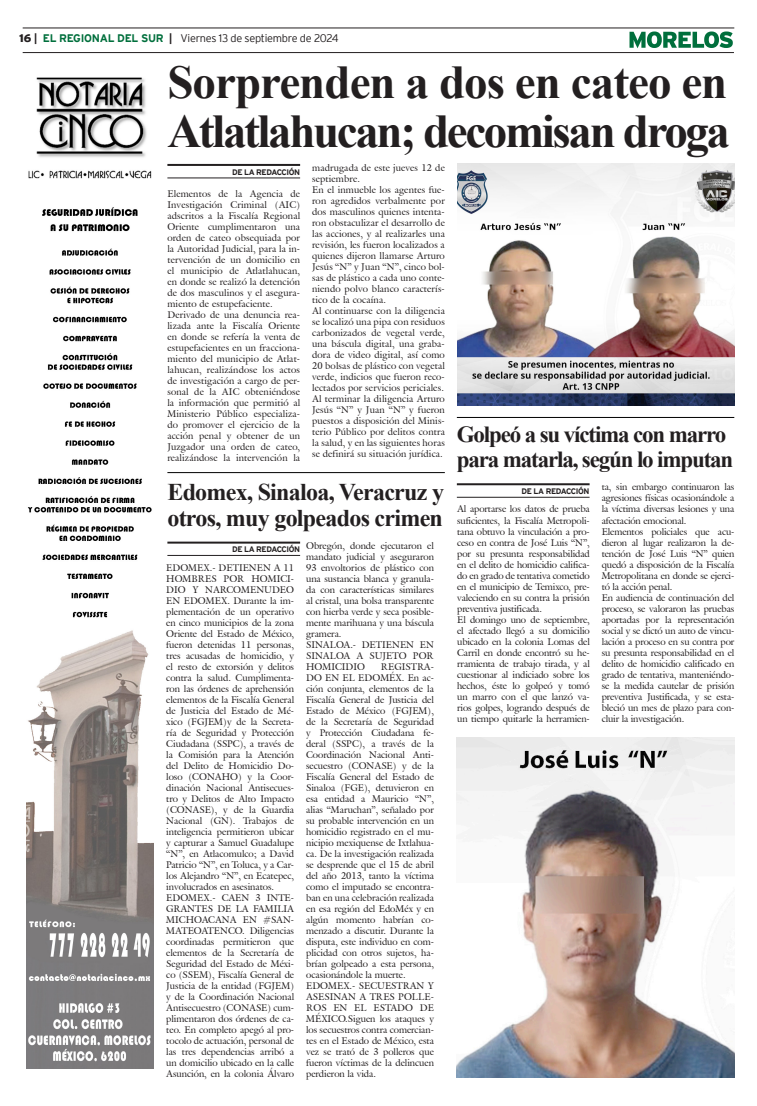
<style>
.page{position:relative;width:757px;height:1106px;background:#fff}
.page>*{position:absolute;margin:0;border:0;box-sizing:border-box;transform-origin:0 0}
.Cabeza_01{font:700 47px "Times New Roman";letter-spacing:-.05em;color:#231f20}
.Cabeza_01-2{font:700 47px "Times New Roman";letter-spacing:-.02em;color:#231f20}
.Cabeza_03{font:700 24px "Times New Roman";letter-spacing:-.03em;color:#231f20}
.Cabeza_03-2{font:700 23px "Times New Roman";letter-spacing:-.05em;color:#231f20}
.t1{font:300 11px "Interstate";letter-spacing:-.025em;color:#231f20}
.t2{font:9.5px/11px "Galliard IT Cby BT";color:#231f20;text-align:justify}
.t3{font:700 8px "Interstate";letter-spacing:-.05em;color:#231f20}
.s1{font-weight:900}
.s2{font-weight:700}
.s3{font-weight:700;color:#006f3c}
</style>
<div class="page">
<hr style="left:23px;top:28px;width:711px;height:1px;background:#231f20">
<hr style="left:23px;top:52px;width:711px;height:1px;background:#231f20">
<svg style="left:629px;top:31px;width:104px;height:17px"></svg>
<hr style="left:167px;top:164px;width:133px;height:2px;background:#231f20">
<hr style="left:167px;top:177px;width:133px;height:1px;background:#231f20">
<hr style="left:167px;top:541px;width:133px;height:2px;background:#231f20">
<hr style="left:167px;top:555px;width:133px;height:1px;background:#231f20">
<hr style="left:457px;top:483px;width:132px;height:2px;background:#231f20">
<hr style="left:457px;top:497px;width:132px;height:1px;background:#231f20">
<hr style="left:457px;top:417px;width:277px;height:1px;background:#000">
<hr style="left:167px;top:472px;width:278px;height:1px;background:#000">
<img style="left:457px;top:164px;width:277px;height:241px">
<img style="left:457px;top:737px;width:277px;height:340px">
<img style="left:26px;top:77px;width:128px;height:991px">
<p class="t1" style="left:19px;top:32px;width:321px"><span class="s1">16</span> <span class="s2">|</span> <span class="s3">EL REGIONAL DEL SUR</span> <span class="s2">|</span> Viernes 13 de septiembre de 2024</p>
<p class="Cabeza_01-2" style="left:167px;top:48px;width:561px">Sorprenden a dos en cateo en</p>
<p class="Cabeza_01" style="left:167px;top:97px;width:564px">Atlatlahucan; decomisan droga</p>
<p class="t3" style="left:232px;top:167px;width:69px">DE LA REDACCIÓN</p>
<p class="t2" style="left:312px;top:162px;width:134px">madrugada de este jueves 12 de septiembre.</p>
<p class="t2" style="left:312px;top:184px;width:134px">En el inmueble los agentes fue&shy;ron agredidos verbalmente por dos masculinos quienes intenta&shy;ron obstaculizar el desarrollo de las acciones, y al realizarles una revisión, les fueron localizados a quienes dijeron llamarse Arturo Jesús “N” y Juan “N”, cinco bol&shy;sas de plástico a cada uno conte&shy;niendo polvo blanco caracterís&shy;tico de la cocaína.</p>
<p class="t2" style="left:312px;top:305px;width:134px">Al continuarse con la diligencia se localizó una pipa con residuos carbonizados de vegetal verde, una báscula digital, una graba&shy;dora de video digital, así como 20 bolsas de plástico con vegetal verde, indicios que fueron reco&shy;lectados por servicios periciales.</p>
<p class="t2" style="left:312px;top:393px;width:134px">Al terminar la diligencia Arturo Jesús “N” y Juan “N” y fueron puestos a disposición del Minis&shy;terio Público por delitos contra la salud, y en las siguientes horas se definirá su situación jurídica.</p>
<p class="t2" style="left:167px;top:188px;width:134px">Elementos de la Agencia de Investigación Criminal (AIC) adscritos a la Fiscalía Regional Oriente cumplimentaron una orden de cateo obsequiada por la Autoridad Judicial, para la in&shy;tervención de un domicilio en el municipio de Atlatlahucan, en donde se realizó la detención de dos masculinos y el asegura&shy;miento de estupefaciente.</p>
<p class="t2" style="left:167px;top:309px;width:134px">Derivado de una denuncia rea&shy;lizada ante la Fiscalía Oriente en donde se refería la venta de estupefacientes en un fracciona&shy;miento del municipio de Atlat&shy;lahucan, realizándose los actos de investigación a cargo de per&shy;sonal de la AIC obteniéndose la información que permitió al Ministerio Público especializa&shy;do promover el ejercicio de la acción penal y obtener de un Juzgador una orden de cateo, realizándose la intervención la</p>
<p class="Cabeza_03-2" style="left:457px;top:417px;width:271px">Golpeó a su víctima con marro</p>
<p class="Cabeza_03-2" style="left:457px;top:442px;width:278px">para matarla, según lo imputan</p>
<p class="Cabeza_03" style="left:167px;top:474px;width:278px">Edomex, Sinaloa, Veracruz y</p>
<p class="Cabeza_03" style="left:167px;top:500px;width:277px">otros, muy golpeados crimen</p>
<p class="t2" style="left:306px;top:540px;width:129px">Obregón, donde ejecutaron el mandato judicial y aseguraron 93 envoltorios de plástico con una sustancia blanca y granula&shy;da con características similares al cristal, una bolsa transparente con hierba verde y seca posible&shy;mente marihuana y una báscula gramera.</p>
<p class="t2" style="left:306px;top:639px;width:129px">SINALOA.- DETIENEN EN SINALOA A SUJETO POR HOMICIDIO</p>
<p class="t3" style="left:232px;top:545px;width:69px">DE LA REDACCIÓN</p>
<p class="t2" style="left:166px;top:562px;width:129px">EDOMEX.- DETIENEN A 11<br>HOMBRES POR HOMICI-DIO Y NARCOMENUDEO EN EDOMEX. Durante la im&shy;plementación de un operativo en cinco municipios de la zona Oriente del Estado de México, fueron detenidas 11 personas, tres acusadas de homicidio, y el resto de extorsión y delitos contra la salud. Cumplimenta&shy;ron las órdenes de aprehensión elementos de la Fiscalía General de Justicia del Estado de Mé&shy;xico (FGJEM)y de la Secreta&shy;ría de Seguridad y Protección Ciudadana (SSPC), a través de la Comisión para la Atención del Delito de Homicidio Do&shy;loso (CONAHO) y la Coor&shy;dinación Nacional Antisecues&shy;tro y Delitos de Alto Impacto (CONASE), y de la Guardia Nacional (GN). Trabajos de inteligencia permitieron ubicar y capturar a Samuel Guadalupe “N”, en Atlacomulco; a David Patricio “N”, en Toluca, y a Car&shy;los Alejandro “N”, en Ecatepec, involucrados en asesinatos.</p>
<p class="t2" style="left:166px;top:892px;width:129px">EDOMEX.- CAEN 3 INTE-GRANTES DE LA FAMILIA MICHOACANA EN #SAN-MATEOATENCO. Diligencias coordinadas permitieron que elementos de la Secretaría de Seguridad del Estado de Méxi&shy;co (SSEM), Fiscalía General de Justicia de la entidad (FGJEM) y de la Coordinación Nacional Antisecuestro (CONASE) cum&shy;plimentaron dos órdenes de ca&shy;teo. En completo apegó al pro&shy;tocolo de actuación, personal de las tres dependencias arribó a un domicilio ubicado en la calle Asunción, en la colonia Álvaro</p>
<p class="t2" style="left:306px;top:661px;width:129px;text-indent:75px">REGISTRA-DO EN EL EDOMÉX. En ac&shy;ción conjunta, elementos de la Fiscalía General de Justicia del Estado de México (FGJEM), de la Secretaría de Seguridad y Protección Ciudadana fe&shy;deral (SSPC), a través de la Coordinación Nacional Anti&shy;secuestro (CONASE) y de la Fiscalía General del Estado de Sinaloa (FGE), detuvieron en esa entidad a Mauricio “N”, alias “Maruchan”, señalado por su probable intervención en un homicidio registrado en el mu&shy;nicipio mexiquense de Ixtlahua&shy;ca. De la investigación realizada se desprende que el 15 de abril del año 2013, tanto la víctima como el imputado se encontra&shy;ban en una celebración realizada en esa región del EdoMéx y en algún momento habrían co&shy;menzado a discutir. Durante la disputa, este individuo en com&shy;plicidad con otros sujetos, ha&shy;brían golpeado a esta persona, ocasionándole la muerte.</p>
<p class="t2" style="left:306px;top:980px;width:129px">EDOMEX.- SECUESTRAN Y ASESINAN A TRES POLLE-ROS EN EL ESTADO DE MÉXICO.Siguen los ataques y los secuestros contra comercian&shy;tes en el Estado de México, esta vez se trató de 3 polleros que fueron víctimas de la delincuen perdieron la vida.</p>
<p class="t3" style="left:522px;top:486px;width:69px">DE LA REDACCIÓN</p>
<p class="t2" style="left:457px;top:503px;width:134px">Al aportarse los datos de prueba suficientes, la Fiscalía Metropoli&shy;tana obtuvo la vinculación a pro&shy;ceso en contra de José Luis “N”, por su presunta responsabilidad en el delito de homicidio califica&shy;do en grado de tentativa cometido en el municipio de Temixco, pre&shy;valeciendo en su contra la prisión preventiva justificada.</p>
<p class="t2" style="left:457px;top:613px;width:134px">El domingo uno de septiembre, el afectado llegó a su domicilio ubicado en la colonia Lomas del Carril en donde encontró su he&shy;rramienta de trabajo tirada, y al cuestionar al indiciado sobre los hechos, éste lo golpeó y tomó un marro con el que lanzó va&shy;rios golpes, logrando después de un tiempo quitarle la herramien-</p>
<p class="t2" style="left:602px;top:481px;width:134px">ta, sin embargo continuaron las agresiones físicas ocasionándole a la víctima diversas lesiones y una afectación emocional.</p>
<p class="t2" style="left:602px;top:525px;width:134px">Elementos policiales que acu&shy;dieron al lugar realizaron la de&shy;tención de José Luis “N” quien quedó a disposición de la Fiscalía Metropolitana en donde se ejerci&shy;tó la acción penal.</p>
<p class="t2" style="left:602px;top:591px;width:134px">En audiencia de continuación del proceso, se valoraron las pruebas aportadas por la representación social y se dictó un auto de vincu&shy;lación a proceso en su contra por su presunta responsabilidad en el delito de homicidio calificado en grado de tentativa, manteniéndo&shy;se la medida cautelar de prisión preventiva Justificada, y se esta&shy;bleció un mes de plazo para con&shy;cluir la investigación.</p>
</div>
